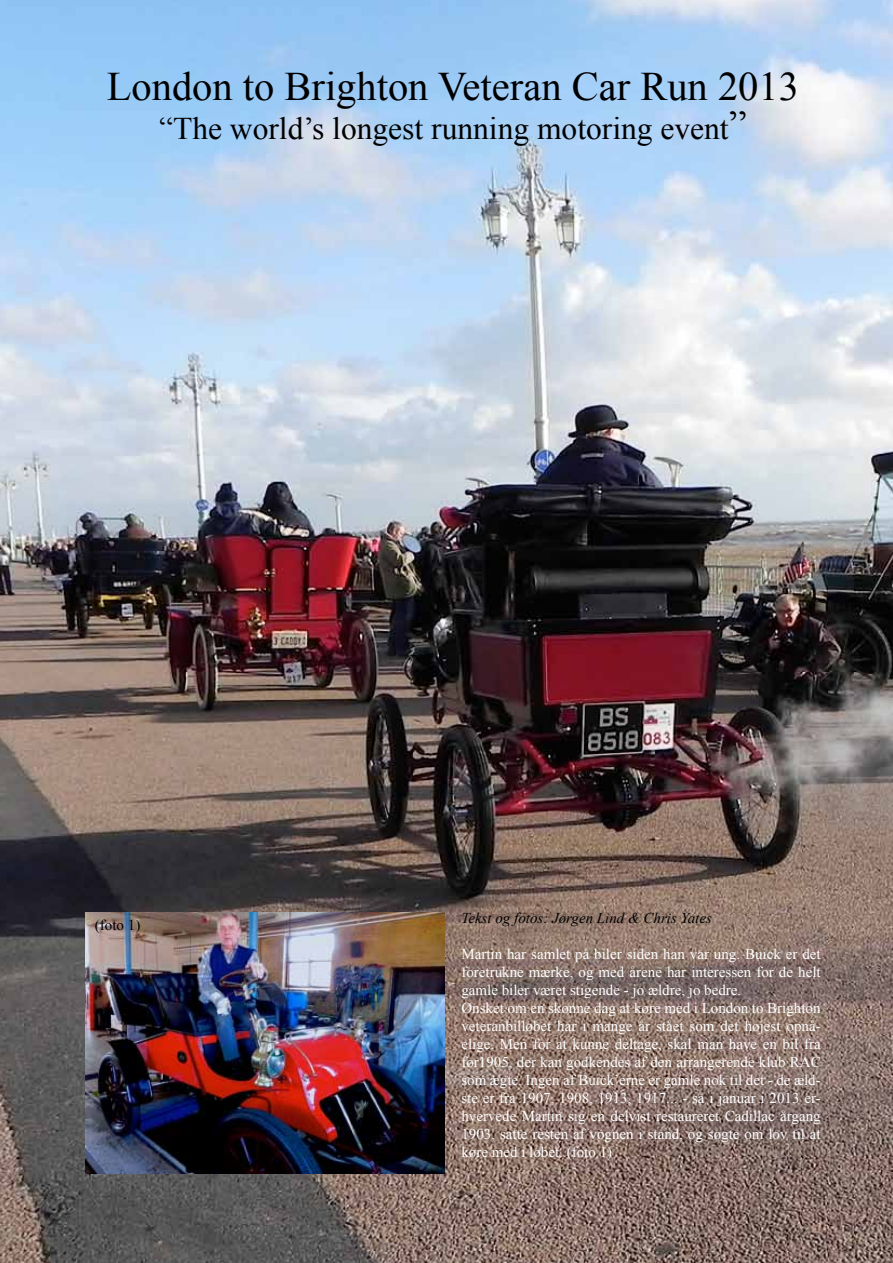
<style>
.page{position:relative;width:893px;height:1263px;background:#fff}
.page>*{position:absolute;margin:0;border:0;box-sizing:border-box;transform-origin:0 0}
.t1{font:40.5px "Times New Roman";color:#000}
.t2{font:31.5px "Times New Roman";color:#000}
.t3{font:15px/18px "Times New Roman";color:#fff}
.t4{font:italic 15px "Times New Roman";color:#000}
.t5{font:15px "Times New Roman";color:#000}
.s1{font-size:40.5px}
</style>
<div class="page">
<img style="left:0;top:0;width:893px;height:1263px">
<img style="left:85px;top:912px;width:359px;height:262px">
<h1 class="t1" style="left:107px;top:60px;width:694px">London to Brighton Veteran Car Run 2013</h1>
<h2 class="t2" style="left:159px;top:108px;width:589px">“The world’s longest running motoring event<span class="s1">”</span></h2>
<p class="t5" style="left:95px;top:915px;width:47px">(foto 1)</p>
<p class="t4" style="left:461px;top:907px;width:252px">Tekst og fotos: Jørgen Lind &amp; Chris Yates</p>
<p class="t3" style="left:461px;top:944px;width:361px">Martin har samlet på biler siden han var ung. Buick er det foretrukne mærke, og med årene har interessen for de helt gamle biler været stigende - jo ældre, jo bedre.<br>Ønsket om en skønne dag at køre med i London to Brighton veteranbilløbet har i mange år stået som det højest opnå&shy;elige. Men for at kunne deltage, skal man have en bil fra før1905, der kan godkendes af den arrangerende klub RAC som ægte. Ingen af Buick’erne er gamle nok til det - de æld&shy;ste er fra 1907, 1908, 1913, 1917... - så i januar i 2013 er&shy;hvervede Martin sig en delvist restaureret Cadillac årgang 1903, satte resten af vognen i stand, og søgte om lov til at køre med i løbet. (foto 1)</p>
</div>
